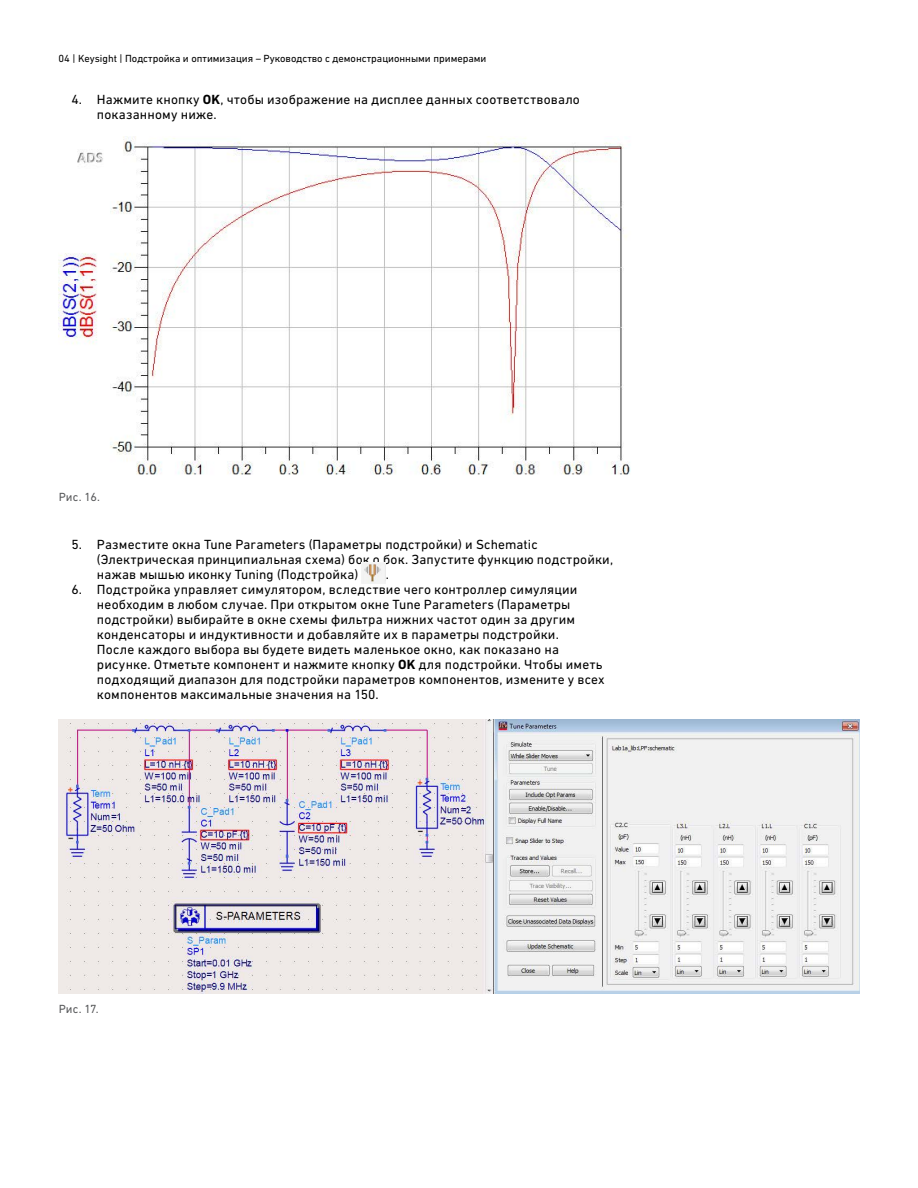
<style>
.page{position:relative;width:918px;height:1188px;background:#fff}
.page>*{position:absolute;margin:0;border:0;box-sizing:border-box;transform-origin:0 0}
.t1{font:13.5px/15px "DIN Next CYR";letter-spacing:.015em;color:#000}
.t2{font:12px "DIN Next CYR";letter-spacing:.02em;color:#58595b}
.t3{font:10.5px "DIN Next CYR";color:#000}
.s1{font-weight:700}
</style>
<div class="page">
<img style="left:362px;top:563px;width:24px;height:20px">
<img style="left:59px;top:136px;width:572px;height:339px">
<img style="left:59px;top:719px;width:801px;height:275px">
<p class="t3" style="left:59px;top:52px;width:429px">04 | Keysight | Подстройка и оптимизация – Руководство с демонстрационными примерами</p>
<p class="t1" style="left:97px;top:91px;width:485px;text-indent:-26px">4. Нажмите кнопку <span class="s1">OK</span>, чтобы изображение на дисплее данных соответствовало показанному ниже.</p>
<p class="t2" style="left:59px;top:490px;width:43px">Рис. 16.</p>
<p class="t1" style="left:97px;top:537px;width:518px;text-indent:-26px">5. Разместите окна Tune Parameters (Параметры подстройки) и Schematic (Электрическая принципиальная схема) бок о бок. Запустите функцию подстройки, нажав мышью иконку Tuning (Подстройка)</p>
<p class="t1" style="left:386px;top:567px;width:5px">.</p>
<p class="t1" style="left:97px;top:582px;width:509px;text-indent:-26px">6. Подстройка управляет симулятором, вследствие чего контроллер симуляции необходим в любом случае. При открытом окне Tune Parameters (Параметры подстройки) выбирайте в окне схемы фильтра нижних частот один за другим конденсаторы и индуктивности и добавляйте их в параметры подстройки.<br>После каждого выбора вы будете видеть маленькое окно, как показано на рисунке. Отметьте компонент и нажмите кнопку <span class="s1">OK</span> для подстройки. Чтобы иметь подходящий диапазон для подстройки параметров компонентов, измените у всех компонентов максимальные значения на 150.</p>
<p class="t2" style="left:59px;top:1002px;width:42px">Рис. 17.</p>
</div>
